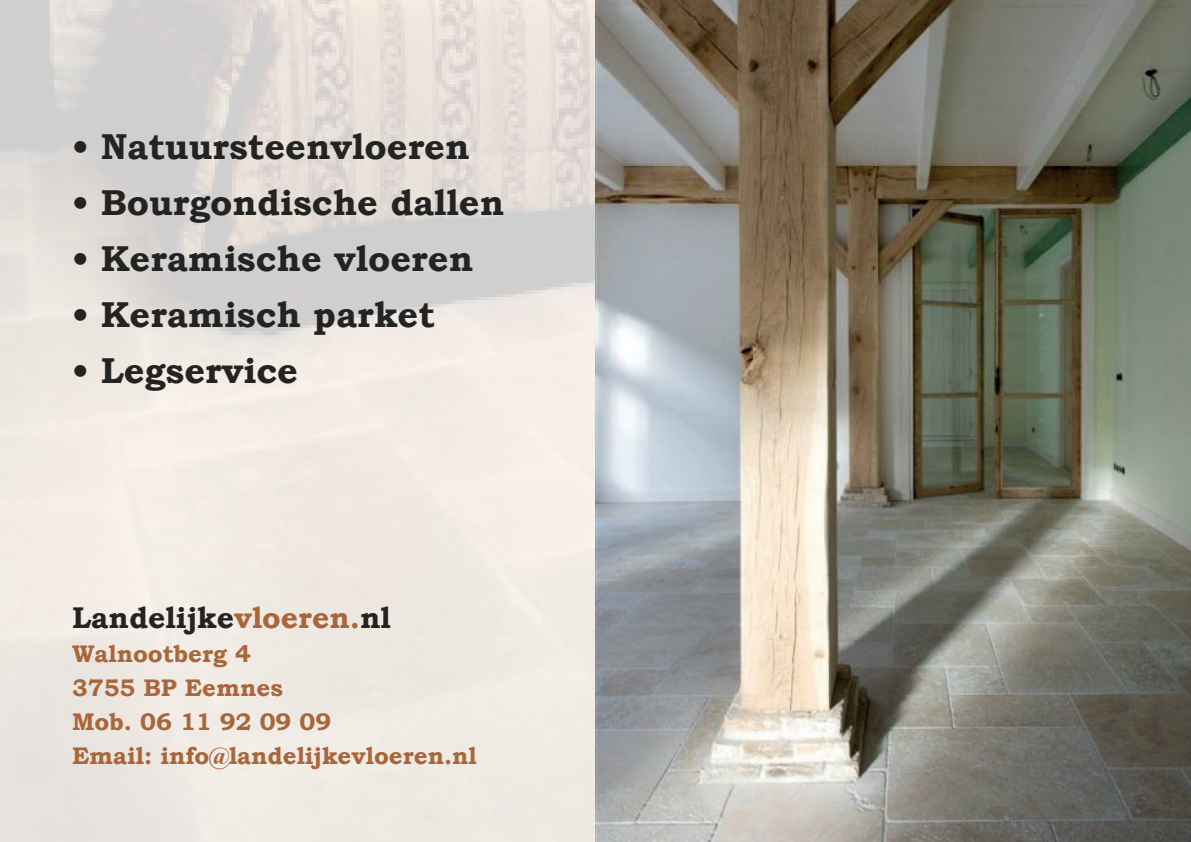
<style>
.page{position:relative;width:1191px;height:842px;background:#fff}
.page>*{position:absolute;margin:0;border:0;box-sizing:border-box;transform-origin:0 0}
.t1{font:700 36px "Bookman Old Style";color:#232322}
.t2{font:700 30px "Bookman Old Style";color:#232322}
.t3{font:700 24px/34px "Bookman Old Style";color:#aa663a}
.s1{color:#aa663a}
</style>
<div class="page">
<img style="left:0;top:0;width:595px;height:842px">
<img style="left:595px;top:0;width:596px;height:842px">
<p class="t1" style="left:72px;top:120px;width:399px">• Natuursteenvloeren</p>
<p class="t1" style="left:72px;top:176px;width:434px">• Bourgondische dallen</p>
<p class="t1" style="left:72px;top:232px;width:403px">• Keramische vloeren</p>
<p class="t1" style="left:72px;top:288px;width:364px">• Keramisch parket</p>
<p class="t1" style="left:72px;top:344px;width:228px">• Legservice</p>
<p class="t2" style="left:72px;top:596px;width:320px">Landelijke<span class="s1">vloeren.</span>nl</p>
<p class="t3" style="left:72px;top:637px;width:406px">Walnootberg 4<br>3755 BP Eemnes<br>Mob. 06 11 92 09 09<br>Email: info@landelijkevloeren.nl</p>
</div>
